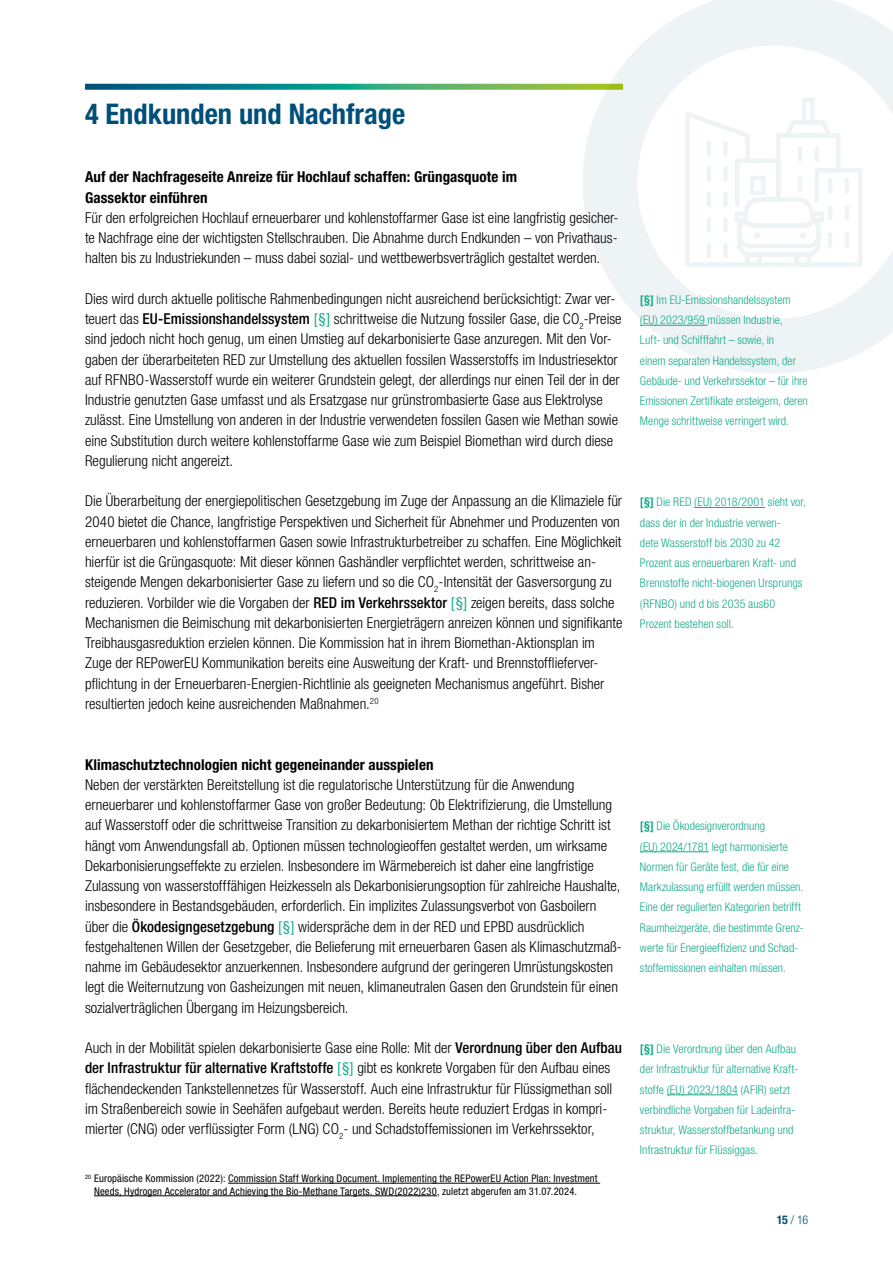
<style>
.page{position:relative;width:893px;height:1263px;background:#fff}
.page>*{position:absolute;margin:0;border:0;box-sizing:border-box;transform-origin:0 0}
.t1{font:700 condensed 28.5px "Helvetica Neue LT Pro";color:#004f7a}
.t2{font:300 condensed 15px/20.2px "Helvetica Neue LT Pro";color:#000}
.t3{font:700 condensed 15px/20.2px "Helvetica Neue LT Pro";letter-spacing:.005em;color:#000}
.t4{font:300 condensed 12px/20.2px "Helvetica Neue LT Pro";color:#14ab89}
.t5{font:300 condensed 12px "Helvetica Neue LT Pro";color:#004f7a}
.t6{font:condensed 10.5px/12.6px "Helvetica Neue LT Pro";letter-spacing:.015em;color:#000}
.s1{font-weight:500}
.s2{font-weight:400;color:#14ab89}
.s3{font-weight:700}
</style>
<div class="page">
<hr style="left:228px;top:1183px;width:372px;height:1px;background:#000">
<hr style="left:94px;top:1195px;width:343px;height:1px;background:#000">
<svg style="left:85px;top:84px;width:498px;height:6px;background:#389a7b"></svg>
<svg style="left:583px;top:0;width:310px;height:373px;fill:#eef3f6"></svg>
<svg style="left:637px;top:46px;width:256px;height:273px"></svg>
<svg style="left:685px;top:98px;width:177px;height:169px"></svg>
<div style="left:800px;top:232px;width:6px;height:7px;background:#eef3f6;border-radius:50%"></div>
<div style="left:753px;top:232px;width:7px;height:7px;background:#eef3f6;border-radius:50%"></div>
<hr style="left:640px;top:325px;width:68px;height:1px;background:#14ab89">
<hr style="left:694px;top:507px;width:71px;height:1px;background:#14ab89">
<hr style="left:640px;top:851px;width:69px;height:1px;background:#14ab89">
<hr style="left:667px;top:1094px;width:71px;height:1px;background:#14ab89">
<h1 class="t1" style="left:85px;top:97px;width:322px">4 Endkunden und Nachfrage</h1>
<p class="t3" style="left:85px;top:167px;width:433px">Auf der Nachfrageseite Anreize für Hochlauf schaffen: Grüngasquote im<br>Gassektor einführen</p>
<p class="t2" style="left:85px;top:207px;width:535px;text-align:justify">Für den erfolgreichen Hochlauf erneuerbarer und kohlenstoffarmer Gase ist eine langfristig gesicher&shy;te Nachfrage eine der wichtigsten Stellschrauben. Die Abnahme durch Endkunden – von Privathaus&shy;halten bis zu Industriekunden – muss dabei sozial- und wettbewerbsverträglich gestaltet werden.</p>
<p class="t2" style="left:85px;top:288px;width:538px">Dies wird durch aktuelle politische Rahmenbedingungen nicht ausreichend berücksichtigt: Zwar ver&shy;teuert das <span class="s1">EU-Emissionshandelssystem</span> <span class="s2">[§]</span> schrittweise die Nutzung fossiler Gase, die CO<sub>2</sub>-Preise sind jedoch nicht hoch genug, um einen Umstieg auf dekarbonisierte Gase anzuregen. Mit den Vor&shy;gaben der überarbeiteten RED zur Umstellung des aktuellen fossilen Wasserstoffs im Industriesektor auf RFNBO-Wasserstoff wurde ein weiterer Grundstein gelegt, der allerdings nur einen Teil der in der Industrie genutzten Gase umfasst und als Ersatzgase nur grünstrombasierte Gase aus Elektrolyse zulässt. Eine Umstellung von anderen in der Industrie verwendeten fossilen Gasen wie Methan sowie eine Substitution durch weitere kohlenstoffarme Gase wie zum Beispiel Biomethan wird durch diese Regulierung nicht angereizt.</p>
<p class="t2" style="left:85px;top:491px;width:539px">Die Überarbeitung der energiepolitischen Gesetzgebung im Zuge der Anpassung an die Klimaziele für 2040 bietet die Chance, langfristige Perspektiven und Sicherheit für Abnehmer und Produzenten von erneuerbaren und kohlenstoffarmen Gasen sowie Infrastrukturbetreiber zu schaffen. Eine Möglichkeit hierfür ist die Grüngasquote: Mit dieser können Gashändler verpflichtet werden, schrittweise an&shy;steigende Mengen dekarbonisierter Gase zu liefern und so die CO<sub>2</sub>-Intensität der Gasversorgung zu reduzieren. Vorbilder wie die Vorgaben der <span class="s1">RED im Verkehrssektor</span> <span class="s2">[§]</span> zeigen bereits, dass solche Mechanismen die Beimischung mit dekarbonisierten Energieträgern anreizen können und signifikante Treibhausgasreduktion erzielen können. Die Kommission hat in ihrem Biomethan-Aktionsplan im Zuge der REPowerEU Kommunikation bereits eine Ausweitung der Kraft- und Brennstofflieferver&shy;pflichtung in der Erneuerbaren-Energien-Richtlinie als geeigneten Mechanismus angeführt. Bisher resultierten jedoch keine ausreichenden Maßnahmen.<sup>20</sup></p>
<p class="t4" style="left:640px;top:289px;width:169px"><span class="s3">[§]</span> Im EU-Emissionshandelssystem (EU) 2023/959 müssen Industrie,<br>Luft- und Schifffahrt – sowie, in<br>einem separaten Handelssystem, der Gebäude- und Verkehrssektor – für ihre Emissionen Zertifikate ersteigern, deren Menge schrittweise verringert wird.</p>
<p class="t4" style="left:640px;top:492px;width:168px"><span class="s3">[§]</span> Die RED (EU) 2018/2001 sieht vor, dass der in der Industrie verwen-<br>dete Wasserstoff bis 2030 zu 42<br>Prozent aus erneuerbaren Kraft- und<br>Brennstoffe nicht-biogenen Ursprungs (RFNBO) und d bis 2035 aus60<br>Prozent bestehen soll.</p>
<p class="t3" style="left:85px;top:754px;width:350px">Klimaschutztechnologien nicht gegeneinander ausspielen</p>
<p class="t2" style="left:85px;top:774px;width:538px">Neben der verstärkten Bereitstellung ist die regulatorische Unterstützung für die Anwendung erneuerbarer und kohlenstoffarmer Gase von großer Bedeutung: Ob Elektrifizierung, die Umstellung auf Wasserstoff oder die schrittweise Transition zu dekarbonisiertem Methan der richtige Schritt ist hängt vom Anwendungsfall ab. Optionen müssen technologieoffen gestaltet werden, um wirksame Dekarbonisierungseffekte zu erzielen. Insbesondere im Wärmebereich ist daher eine langfristige Zulassung von wasserstofffähigen Heizkesseln als Dekarbonisierungsoption für zahlreiche Haushalte, insbesondere in Bestandsgebäuden, erforderlich. Ein implizites Zulassungsverbot von Gasboilern über die <span class="s1">Ökodesigngesetzgebung</span> <span class="s2">[§]</span> widerspräche dem in der RED und EPBD ausdrücklich festgehaltenen Willen der Gesetzgeber, die Belieferung mit erneuerbaren Gasen als Klimaschutzmaß&shy;nahme im Gebäudesektor anzuerkennen. Insbesondere aufgrund der geringeren Umrüstungskosten legt die Weiternutzung von Gasheizungen mit neuen, klimaneutralen Gasen den Grundstein für einen sozialverträglichen Übergang im Heizungsbereich.</p>
<p class="t2" style="left:85px;top:1038px;width:538px">Auch in der Mobilität spielen dekarbonisierte Gase eine Rolle: Mit der <span class="s1">Verordnung über den Aufbau der Infrastruktur für alternative Kraftstoffe</span> <span class="s2">[§]</span> gibt es konkrete Vorgaben für den Aufbau eines flächendeckenden Tankstellennetzes für Wasserstoff. Auch eine Infrastruktur für Flüssigmethan soll im Straßenbereich sowie in Seehäfen aufgebaut werden. Bereits heute reduziert Erdgas in kompri&shy;mierter (CNG) oder verflüssigter Form (LNG) CO<sub>2</sub>- und Schadstoffemissionen im Verkehrssektor,</p>
<p class="t6" style="left:94px;top:1172px;width:505px;text-indent:-9px"><sup>20</sup> Europäische Kommission (2022): Commission Staff Working Document. Implementing the REPowerEU Action Plan: Investment<br>Needs, Hydrogen Accelerator and Achieving the Bio-Methane Targets. SWD(2022)230, zuletzt abgerufen am 31.07.2024.</p>
<p class="t4" style="left:640px;top:816px;width:165px"><span class="s3">[§]</span> Die Ökodesignverordnung<br>(EU) 2024/1781 legt harmonisierte Normen für Geräte fest, die für eine Markzulassung erfüllt werden müssen.<br>Eine der regulierten Kategorien betrifft Raumheizgeräte, die bestimmte Grenz&shy;werte für Energieeffizienz und Schad&shy;stoffemissionen einhalten müssen.</p>
<p class="t4" style="left:640px;top:1039px;width:160px"><span class="s3">[§]</span> Die Verordnung über den Aufbau der Infrastruktur für alternative Kraft&shy;stoffe (EU) 2023/1804 (AFIR) setzt verbindliche Vorgaben für Ladeinfra&shy;struktur, Wasserstoffbetankung und Infrastruktur für Flüssiggas.</p>
<p class="t5" style="left:777px;top:1212px;width:33px"><span class="s3">15</span> / 16</p>
</div>
